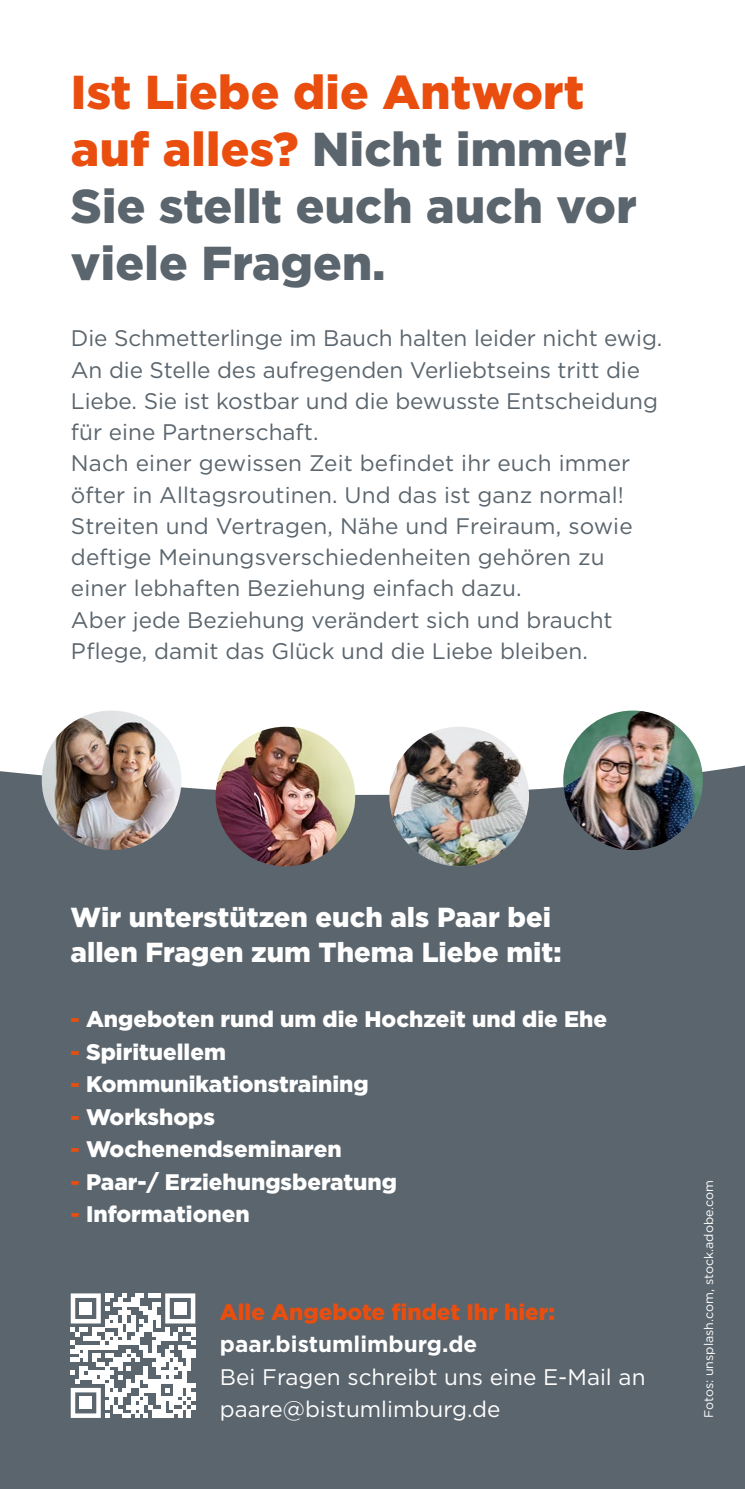
<style>
.page{position:relative;width:745px;height:1489px;background:#fff}
.page>*{position:absolute;margin:0;border:0;box-sizing:border-box;transform-origin:0 0}
.t1{font:900 47.5px/57px "Gotham";letter-spacing:.005em;color:#5b656d}
.t2{font:900 27.5px/35px "Gotham";color:#fff}
.t3{font:22.5px/31.2px "Gotham";color:#5b656d}
.t4{font:900 22.5px "Gotham";color:#fff}
.t5{font:22.5px/32.5px "Gotham";color:#fff}
.t6{font:900 22.5px "Gotham";color:#e94e0f}
.t7{font:700 22.5px "Gotham";color:#fff}
.t8{font:12.5px "Gotham";color:#fff}
.s1{color:#e94e0f}
.s2{font-size:45px}
</style>
<div class="page">
<div style="left:0;top:764px;width:744px;height:724px;background:#5b656d"></div>
<svg style="left:71px;top:1293px;width:124px;height:124px"></svg>
<div style="left:79px;top:1301px;width:13px;height:13px;background:#fff"></div>
<div style="left:174px;top:1301px;width:13px;height:13px;background:#fff"></div>
<div style="left:79px;top:1396px;width:13px;height:13px;background:#fff"></div>
<img style="left:42px;top:710px;width:139px;height:140px;border-radius:70px">
<img style="left:563px;top:710px;width:139px;height:140px;border-radius:70px">
<img style="left:389px;top:727px;width:139px;height:139px">
<img style="left:215px;top:726px;width:140px;height:140px;border-radius:70px">
<h1 class="t1" style="left:71px;top:63px;width:567px"><span class="s1">Ist Liebe die Antwort auf alles?</span> Nicht immer!<br>Sie stellt euch auch vor viele Fragen<span class="s2">.</span></h1>
<p class="t3" style="left:71px;top:322px;width:592px">Die Schmetterlinge im Bauch halten leider nicht ewig.<br>An die Stelle des aufregenden Verliebtseins tritt die Liebe. Sie ist kostbar und die bewusste Entscheidung für eine Partnerschaft.<br>Nach einer gewissen Zeit befindet ihr euch immer öfter in Alltagsroutinen. Und das ist ganz normal!<br>Streiten und Vertragen, Nähe und Freiraum, sowie deftige Meinungsverschiedenheiten gehören zu einer lebhaften Beziehung einfach dazu.<br>Aber jede Beziehung verändert sich und braucht Pflege, damit das Glück und die Liebe bleiben.</p>
<p class="t2" style="left:71px;top:899px;width:492px">Wir unterstützen euch als Paar bei allen Fragen zum Thema Liebe mit:</p>
<p class="t4" style="left:71px;top:1003px;width:537px"><span class="s1">-</span> Angeboten rund um die Hochzeit und die Ehe</p>
<p class="t4" style="left:71px;top:1036px;width:157px"><span class="s1">-</span> Spirituellem</p>
<p class="t4" style="left:71px;top:1068px;width:299px"><span class="s1">-</span> Kommunikationstraining</p>
<p class="t4" style="left:71px;top:1101px;width:146px"><span class="s1">-</span> Workshops</p>
<p class="t4" style="left:71px;top:1133px;width:272px"><span class="s1">-</span> Wochenendseminaren</p>
<p class="t4" style="left:71px;top:1166px;width:328px"><span class="s1">-</span> Paar-/ Erziehungsberatung</p>
<p class="t4" style="left:71px;top:1198px;width:180px"><span class="s1">-</span> Informationen</p>
<p class="t6" style="left:220px;top:1296px;width:336px">Alle Angebote findet Ihr hier:</p>
<p class="t7" style="left:220px;top:1329px;width:259px">paar.bistumlimburg.de</p>
<p class="t5" style="left:220px;top:1359px;width:427px">Bei Fragen schreibt uns eine E-Mail an paare@bistumlimburg.de</p>
<p class="t8" style="left:700px;top:1418px;width:240px;rotate:-90deg">Fotos: unsplash.com, stock.adobe.com</p>
</div>
